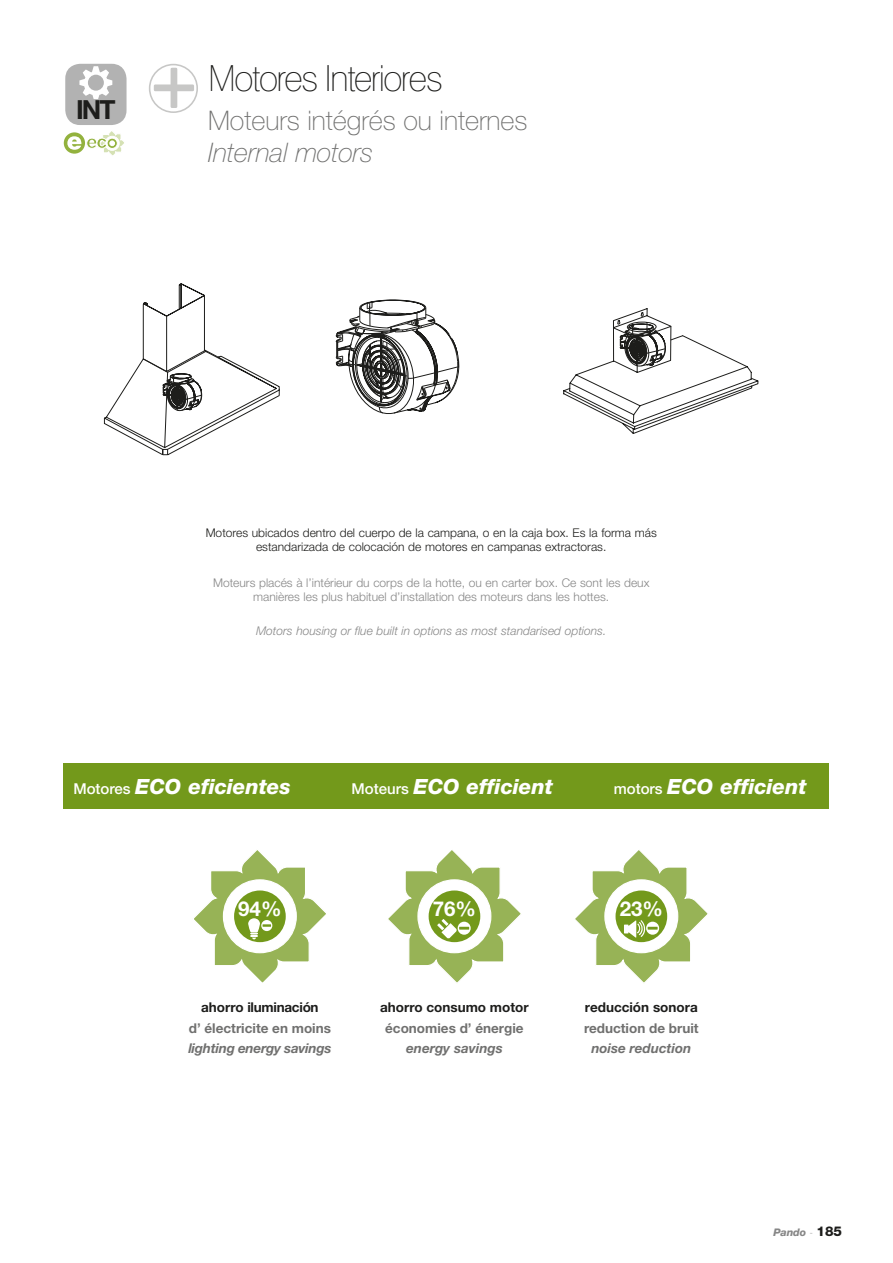
<style>
.page{position:relative;width:893px;height:1263px;background:#fff}
.page>*{position:absolute;margin:0;border:0;box-sizing:border-box;transform-origin:0 0}
.t1{font:100 36px "Swiss 721 BT";letter-spacing:-.05em;color:#1d1d1b}
.t2{font:100 27px "Helvetica Neue";color:#70706f}
.t3{font:italic 100 27px "Helvetica Neue";color:#70706f}
.t4{font:700 26.4px "Helvetica Neue";color:#1d1d1b}
.t5{font:italic 800 21px "Helvetica Neue";letter-spacing:-.005em;color:#fff}
.t6{font:700 20.55px "Helvetica Neue LT Std";color:#fff}
.t7{font:700 13.5px "Helvetica Neue";color:#70706f}
.t8{font:700 13.5px "Helvetica Neue";color:#1d1d1b}
.t9{font:italic 700 13.5px "Helvetica Neue";color:#70706f}
.t10{font:italic 700 13.5px "Helvetica Neue";letter-spacing:-.02em;color:#70706f}
.t11{font:700 13.5px "Helvetica Neue";letter-spacing:-.02em;color:#1d1d1b}
.t12{font:300 12px/14.4px "Helvetica Neue";color:#878787;text-align:center}
.t13{font:300 12px/14.4px "Helvetica Neue";color:#1d1d1b;text-align:center}
.t14{font:italic 300 12px "Helvetica Neue";color:#878787}
.t15{font:italic 800 10.5px "Helvetica Neue LT Std";letter-spacing:-.005em;color:#878787}
.s1{font-weight:500;font-style:normal;font-size:15px}
.s2{font-weight:100;font-style:normal}
.s3{font-style:normal;font-size:13.5px;color:#1d1d1b}
</style>
<div class="page">
<svg style="left:335px;top:299px;width:125px;height:115px"></svg>
<svg style="left:104px;top:283px;width:176px;height:172px"></svg>
<svg style="left:563px;top:308px;width:195px;height:126px"></svg>
<div style="left:149px;top:64px;width:49px;height:49px;border:2px solid #c7c7c6;border-radius:50%"></div>
<div style="left:171px;top:68px;width:6px;height:40px;background:#c7c7c6;border-radius:2px"></div>
<div style="left:154px;top:84px;width:40px;height:7px;background:#c7c7c6;border-radius:2px"></div>
<div style="left:64px;top:763px;width:765px;height:45px;background:#73991b"></div>
<svg style="left:388px;top:850px;width:133px;height:133px"></svg>
<svg style="left:575px;top:850px;width:133px;height:133px"></svg>
<svg style="left:194px;top:850px;width:132px;height:133px"></svg>
<div style="left:65px;top:64px;width:62px;height:61px;background:#b2b2b2;border-radius:15px"></div>
<svg style="left:79px;top:66px;width:33px;height:33px"></svg>
<svg style="left:64px;top:132px;width:21px;height:22px"></svg>
<svg style="left:67px;top:131px;width:57px;height:25px"></svg>
<h3 class="t4" style="left:76px;top:93px;width:41px">INT</h3>
<h1 class="t1" style="left:208px;top:57px;width:236px">Motores Interiores</h1>
<h2 class="t2" style="left:208px;top:105px;width:321px">Moteurs intégrés ou internes</h2>
<h2 class="t3" style="left:208px;top:137px;width:166px">Internal motors</h2>
<p class="t13" style="left:206px;top:525px;width:453px">Motores ubicados dentro del cuerpo de la campana, o en la caja box. Es la forma más estandarizada de colocación de motores en campanas extractoras.</p>
<p class="t12" style="left:213px;top:575px;width:438px">Moteurs placés à l’intérieur du corps de la hotte, ou en carter box. Ce sont les deux manières les plus habituel d’installation des moteurs dans les hottes.</p>
<p class="t14" style="left:256px;top:623px;width:352px">Motors housing or flue built in options as most standarised options.</p>
<h3 class="t5" style="left:73px;top:774px;width:219px"><span class="s1">Motores</span> ECO eficientes</h3>
<h3 class="t5" style="left:352px;top:774px;width:203px"><span class="s1">Moteurs</span> ECO efficient</h3>
<h3 class="t5" style="left:614px;top:774px;width:194px"><span class="s1">motors</span> ECO efficient</h3>
<h3 class="t6" style="left:238px;top:896px;width:45px">94%</h3>
<p class="t11" style="left:201px;top:999px;width:119px">ahorro iluminación</p>
<p class="t7" style="left:189px;top:1020px;width:144px">d’ électricite en moins</p>
<p class="t10" style="left:188px;top:1040px;width:145px">lighting energy savings</p>
<h3 class="t6" style="left:433px;top:896px;width:45px">76%</h3>
<p class="t8" style="left:380px;top:999px;width:150px">ahorro consumo motor</p>
<p class="t7" style="left:385px;top:1020px;width:140px">économies d’ énergie</p>
<p class="t9" style="left:406px;top:1040px;width:98px">energy savings</p>
<h3 class="t6" style="left:620px;top:896px;width:45px">23%</h3>
<p class="t8" style="left:585px;top:999px;width:114px">reducción sonora</p>
<p class="t7" style="left:584px;top:1020px;width:116px">reduction de bruit</p>
<p class="t9" style="left:591px;top:1040px;width:102px">noise reduction</p>
<p class="t15" style="left:773px;top:1226px;width:70px">Pando <span class="s2">-</span> <span class="s3">185</span></p>
</div>
